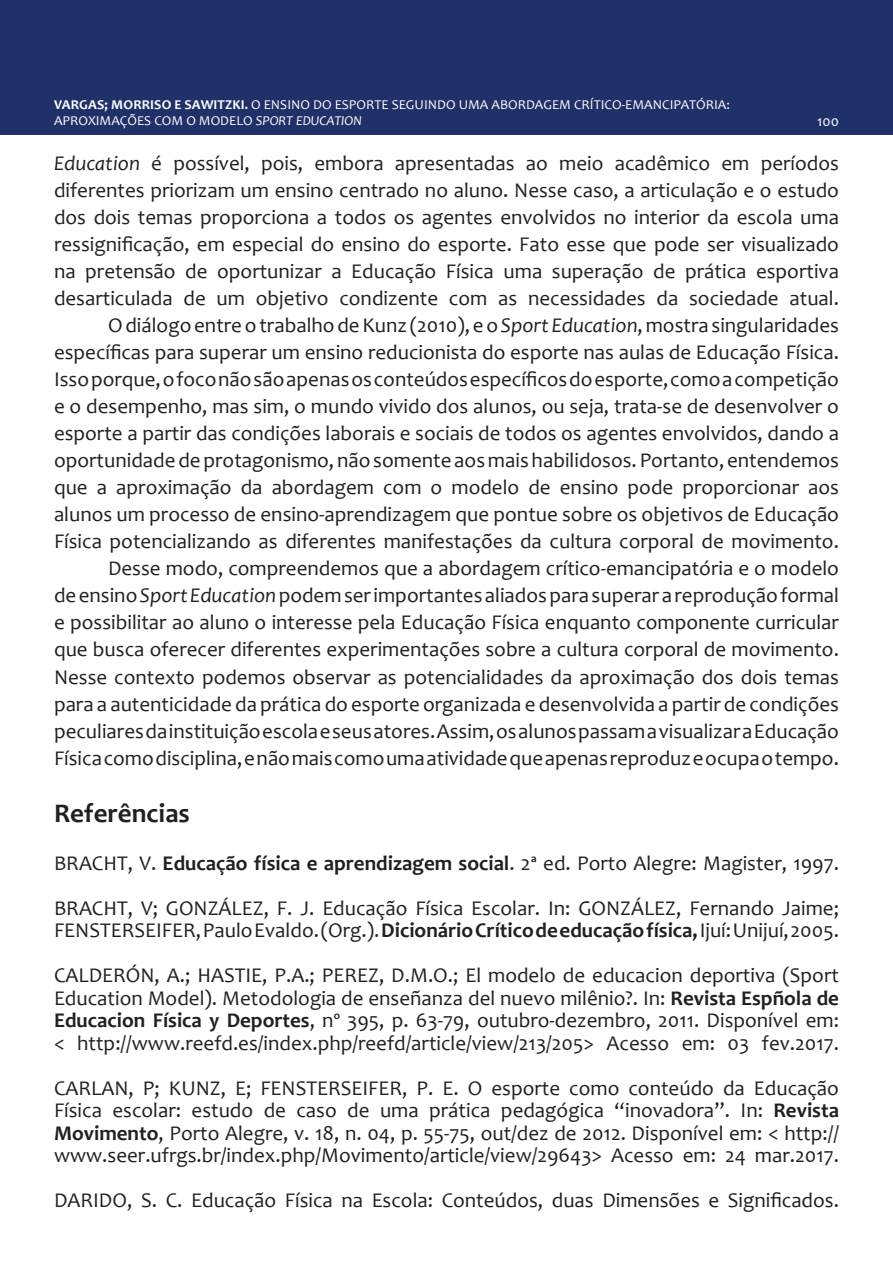
<style>
.page{position:relative;width:893px;height:1263px;background:#fff}
.page>*{position:absolute;margin:0;border:0;box-sizing:border-box;transform-origin:0 0}
.texto_corrido{font:700 27px "Candara";color:#231f20}
.texto_corrido-2{font:21px/27px "Candara";color:#231f20;text-align:justify}
.t1{font:15px "Candara";color:#fff}
.t2{font:13.5px/16.2px "Candara";color:#fff}
.s1{font-weight:700}
.s2{font-style:italic}
</style>
<div class="page">
<div style="left:0;top:0;width:893px;height:135px;background:#203068"></div>
<p class="t2" style="left:54px;top:96px;width:677px"><span class="s1">VARGAS; MORRISO E SAWITZKI.</span> O ENSINO DO ESPORTE SEGUINDO UMA ABORDAGEM CRÍTICO-EMANCIPATÓRIA:<br>APROXIMAÇÕES COM O MODELO <span class="s2">SPORT EDUCATION</span></p>
<p class="texto_corrido-2" style="left:54px;top:150px;width:786px"><span class="s2">Education</span> é possível, pois, embora apresentadas ao meio acadêmico em períodos diferentes priorizam um ensino centrado no aluno. Nesse caso, a articulação e o estudo dos dois temas proporciona a todos os agentes envolvidos no interior da escola uma ressignificação, em especial do ensino do esporte. Fato esse que pode ser visualizado na pretensão de oportunizar a Educação Física uma superação de prática esportiva desarticulada de um objetivo condizente com as necessidades da sociedade atual.</p>
<p class="texto_corrido-2" style="left:54px;top:312px;width:786px;text-indent:54px">O diálogo entre o trabalho de Kunz (2010), e o <span class="s2">Sport Education</span>, mostra singularidades específicas para superar um ensino reducionista do esporte nas aulas de Educação Física.<br>Isso porque, o foco não são apenas os conteúdos específicos do esporte, como a competição e o desempenho, mas sim, o mundo vivido dos alunos, ou seja, trata-se de desenvolver o esporte a partir das condições laborais e sociais de todos os agentes envolvidos, dando a oportunidade de protagonismo, não somente aos mais habilidosos. Portanto, entendemos que a aproximação da abordagem com o modelo de ensino pode proporcionar aos alunos um processo de ensino-aprendizagem que pontue sobre os objetivos de Educação Física potencializando as diferentes manifestações da cultura corporal de movimento.</p>
<p class="texto_corrido-2" style="left:54px;top:555px;width:786px;text-indent:54px">Desse modo, compreendemos que a abordagem crítico-emancipatória e o modelo de ensino <span class="s2">Sport Education</span> podem ser importantes aliados para superar a reprodução formal e possibilitar ao aluno o interesse pela Educação Física enquanto componente curricular que busca oferecer diferentes experimentações sobre a cultura corporal de movimento.<br>Nesse contexto podemos observar as potencialidades da aproximação dos dois temas para a autenticidade da prática do esporte organizada e desenvolvida a partir de condições peculiares da instituição escola e seus atores. Assim, os alunos passam a visualizar a Educação Física como disciplina, e não mais como uma atividade que apenas reproduz e ocupa o tempo.</p>
<p class="texto_corrido" style="left:54px;top:796px;width:137px">Referências</p>
<p class="texto_corrido-2" style="left:54px;top:849px;width:786px">BRACHT, V. <span class="s1">Educação física e aprendizagem social</span>. 2ª ed. Porto Alegre: Magister, 1997.</p>
<p class="texto_corrido-2" style="left:54px;top:896px;width:786px;line-height:22.5px">BRACHT, V; GONZÁLEZ, F. J. Educação Física Escolar. In: GONZÁLEZ, Fernando Jaime;<br>FENSTERSEIFER, Paulo Evaldo. (Org.). <span class="s1">Dicionário Crítico de educação física,</span> Ijuí: Unijuí, 2005.</p>
<p class="texto_corrido-2" style="left:54px;top:964px;width:786px;line-height:22.5px">CALDERÓN, A.; HASTIE, P.A.; PEREZ, D.M.O.; El modelo de educacion deportiva (Sport Education Model). Metodologia de enseñanza del nuevo milênio?. In: <span class="s1">Revista Espñola de Educacion Física y Deportes</span>, nº 395, p. 63-79, outubro-dezembro, 2011. Disponível em: &lt; http://www.reefd.es/index.php/reefd/article/view/213/205&gt; Acesso em: 03 fev.2017.</p>
<p class="texto_corrido-2" style="left:54px;top:1076px;width:786px;line-height:22.5px">CARLAN, P; KUNZ, E; FENSTERSEIFER, P. E. O esporte como conteúdo da Educação Física escolar: estudo de caso de uma prática pedagógica “inovadora”. In: <span class="s1">Revista Movimento</span>, Porto Alegre, v. 18, n. 04, p. 55-75, out/dez de 2012. Disponível em: &lt; http:// www.seer.ufrgs.br/index.php/Movimento/article/view/29643&gt; Acesso em: 24 mar.2017.</p>
<p class="texto_corrido-2" style="left:54px;top:1187px;width:786px">DARIDO, S. C. Educação Física na Escola: Conteúdos, duas Dimensões e Significados.</p>
<p class="t1" style="left:817px;top:112px;width:23px">100</p>
</div>
